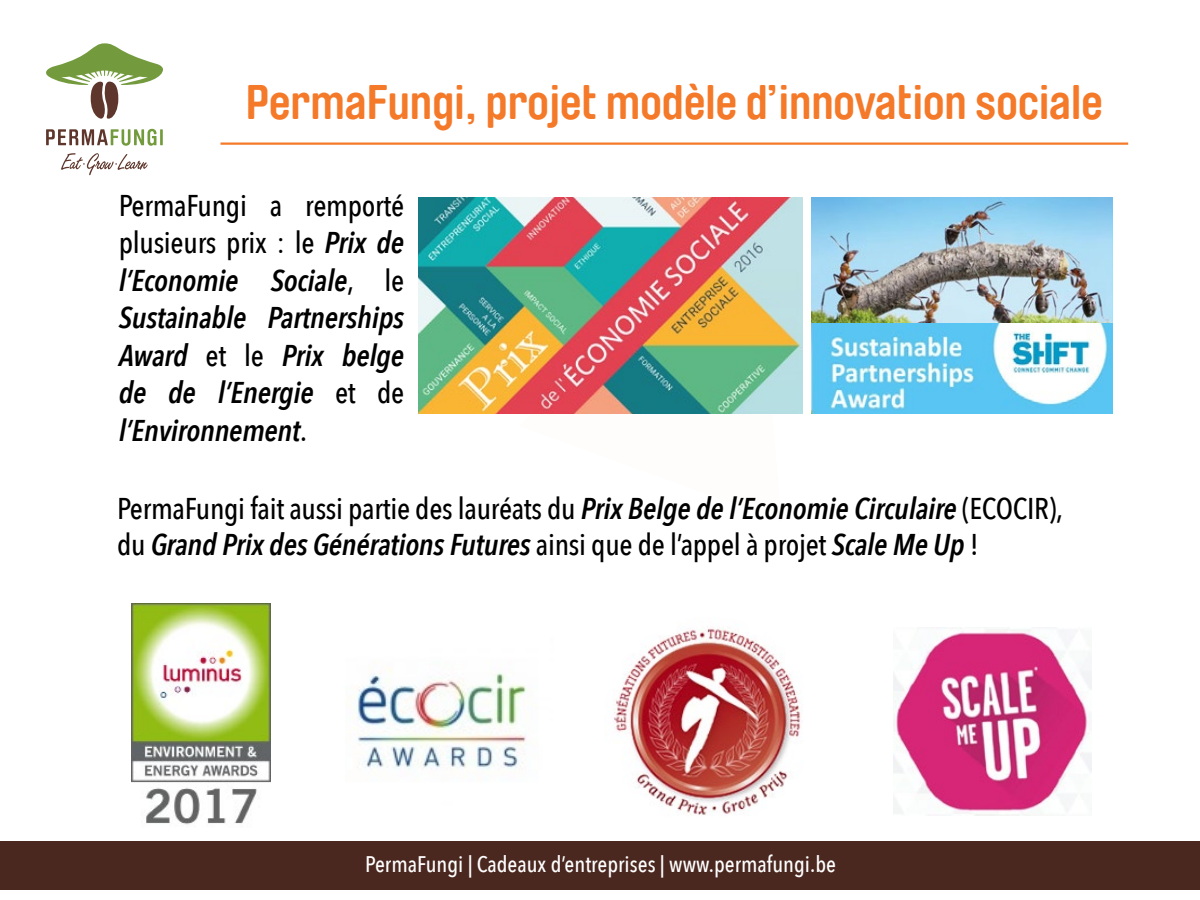
<style>
.page{position:relative;width:1200px;height:900px;background:#fff}
.page>*{position:absolute;margin:0;border:0;box-sizing:border-box;transform-origin:0 0}
.t1{font:700 48px "Brauer Neue";color:#f47929}
.t2{font:500 30px/36px "Avenir Next Condensed";letter-spacing:-.01em;color:#000}
.t3{font:italic 600 30px/37.5px "Avenir Next Condensed";letter-spacing:-.01em;color:#000;text-align:justify}
.t4{font:500 22.5px "Avenir Next Condensed";color:#fff}
.s1{font-weight:500;font-style:normal}
.s2{font-weight:600;font-style:italic}
</style>
<div class="page">
<svg style="left:46px;top:129px;width:111px;height:17px"></svg>
<hr style="left:160px;top:129px;width:3px;height:16px;background:#739b3e">
<svg style="left:61px;top:153px;width:87px;height:22px"></svg>
<svg style="left:46px;top:43px;width:117px;height:76px"></svg>
<div style="left:0;top:841px;width:1200px;height:49px;background:#4a2820"></div>
<hr style="left:220px;top:142px;width:908px;height:3px;background:#f47929">
<img style="left:614px;top:626px;width:189px;height:190px">
<img style="left:812px;top:198px;width:301px;height:126px">
<img style="left:812px;top:324px;width:301px;height:90px">
<img style="left:357px;top:669px;width:170px;height:101px">
<img style="left:418px;top:198px;width:384px;height:216px">
<img style="left:893px;top:627px;width:199px;height:188px">
<img style="left:131px;top:603px;width:140px;height:222px">
<h1 class="t1" style="left:246px;top:75px;width:859px">PermaFungi, projet modèle d’innovation sociale</h1>
<p class="t3" style="left:119px;top:186px;width:287px"><span class="s1">PermaFungi a remporté plusieurs prix : le</span> Prix de l’Economie Sociale<span class="s1">, le </span>Sustainable Partnerships Award <span class="s1">et le</span> Prix belge de de l’Energie <span class="s1">et de </span>l’Environnement<span class="s1">.</span></p>
<p class="t2" style="left:117px;top:490px;width:947px">PermaFungi fait aussi partie des lauréats du <span class="s2">Prix Belge de l’Economie Circulaire</span> (ECOCIR), du <span class="s2">Grand Prix des Générations Futures</span> ainsi que de l’appel à projet <span class="s2">Scale Me Up</span> !</p>
<p class="t4" style="left:365px;top:851px;width:472px">PermaFungi | Cadeaux d’entreprises | www.permafungi.be</p>
</div>
